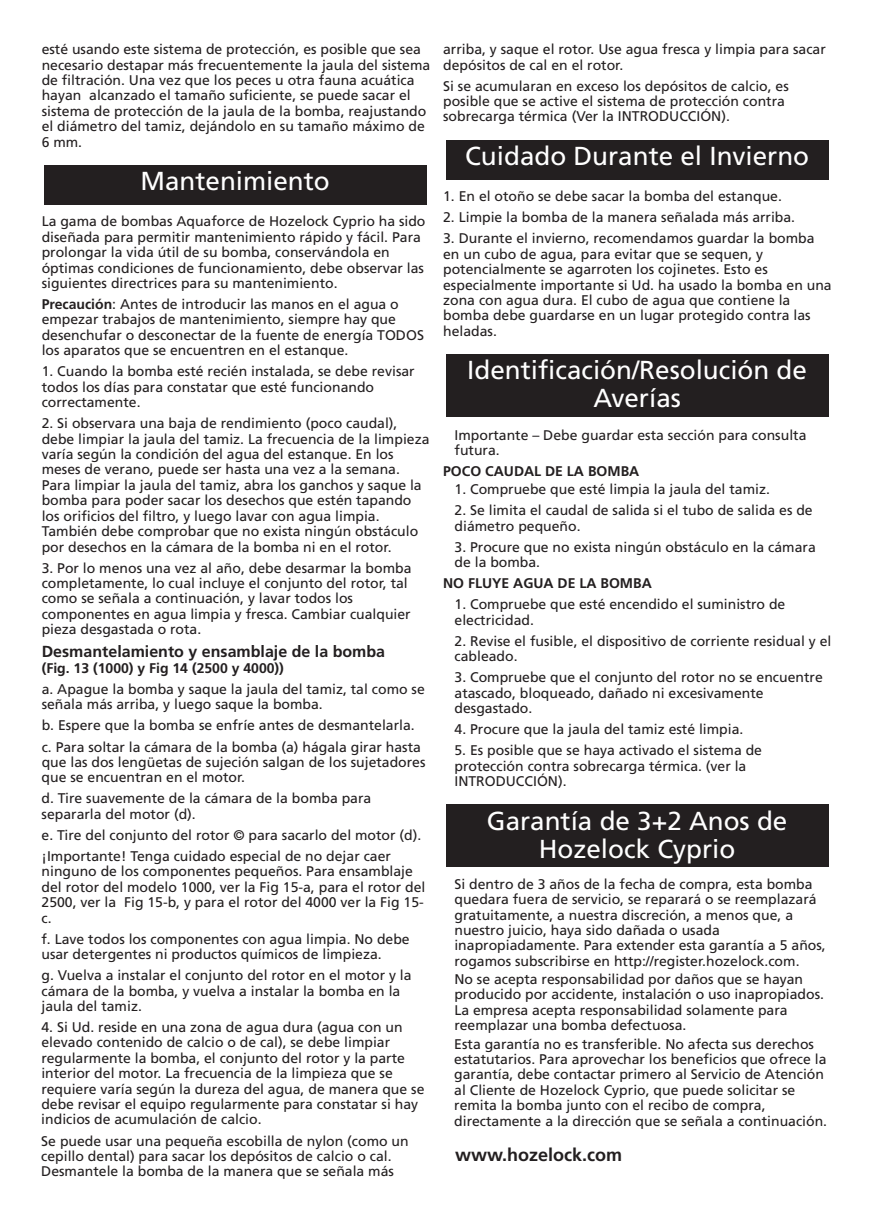
<style>
.page{position:relative;width:876px;height:1227px;background:#fff}
.page>*{position:absolute;margin:0;border:0;box-sizing:border-box;transform-origin:0 0}
.t1{font:26px/28px "Frutiger";color:#fff;text-align:center}
.t2{font:700 18px "Frutiger";color:#231f20}
.t3{font:700 16px "Frutiger";color:#231f20}
.t4{font:14px/15.4px "Frutiger";color:#231f20}
.t5{font:700 14px "Frutiger";color:#231f20}
.s1{font-weight:700}
</style>
<div class="page">
<div style="left:445px;top:354px;width:383px;height:62px;background:#231f20"></div>
<div style="left:445px;top:140px;width:383px;height:39px;background:#231f20"></div>
<div style="left:44px;top:165px;width:382px;height:39px;background:#231f20"></div>
<div style="left:445px;top:804px;width:383px;height:63px;background:#231f20"></div>
<p class="t4" style="left:42px;top:43px;width:390px">esté usando este sistema de protección, es posible que sea necesario destapar más frecuentemente la jaula del sistema de filtración. Una vez que los peces u otra fauna acuática hayan alcanzado el tamaño suficiente, se puede sacar el sistema de protección de la jaula de la bomba, reajustando el diámetro del tamiz, dejándolo en su tamaño máximo de 6 mm.</p>
<h1 class="t1" style="left:140px;top:169px;width:191px">Mantenimiento</h1>
<p class="t4" style="left:42px;top:215px;width:385px">La gama de bombas Aquaforce de Hozelock Cyprio ha sido diseñada para permitir mantenimiento rápido y fácil. Para prolongar la vida útil de su bomba, conservándola en óptimas condiciones de funcionamiento, debe observar las siguientes directrices para su mantenimiento.</p>
<p class="t4" style="left:42px;top:297px;width:383px"><span class="s1">Precaución</span>: Antes de introducir las manos en el agua o empezar trabajos de mantenimiento, siempre hay que desenchufar o desconectar de la fuente de energía TODOS los aparatos que se encuentren en el estanque.</p>
<p class="t4" style="left:42px;top:365px;width:374px">1. Cuando la bomba esté recién instalada, se debe revisar todos los días para constatar que esté funcionando correctamente.</p>
<p class="t4" style="left:42px;top:417px;width:389px">2. Si observara una baja de rendimiento (poco caudal), debe limpiar la jaula del tamiz. La frecuencia de la limpieza varía según la condición del agua del estanque. En los meses de verano, puede ser hasta una vez a la semana.<br>Para limpiar la jaula del tamiz, abra los ganchos y saque la bomba para poder sacar los desechos que estén tapando los orificios del filtro, y luego lavar con agua limpia.<br>También debe comprobar que no exista ningún obstáculo por desechos en la cámara de la bomba ni en el rotor.</p>
<p class="t4" style="left:42px;top:561px;width:371px">3. Por lo menos una vez al año, debe desarmar la bomba completamente, lo cual incluye el conjunto del rotor, tal como se señala a continuación, y lavar todos los componentes en agua limpia y fresca. Cambiar cualquier pieza desgastada o rota.</p>
<p class="t3" style="left:42px;top:645px;width:345px">Desmantelamiento y ensamblaje de la bomba</p>
<p class="t5" style="left:42px;top:662px;width:243px">(Fig. 13 (1000) y Fig 14 (2500 y 4000))</p>
<p class="t4" style="left:42px;top:682px;width:384px">a. Apague la bomba y saque la jaula del tamiz, tal como se señala más arriba, y luego saque la bomba.</p>
<p class="t4" style="left:42px;top:716px;width:380px;line-height:21px">b. Espere que la bomba se enfríe antes de desmantelarla. c. Para soltar la cámara de la bomba (a) hágala girar hasta</p>
<p class="t4" style="left:42px;top:755px;width:385px">que las dos lengüetas de sujeción salgan de los sujetadores que se encuentran en el motor.</p>
<p class="t4" style="left:42px;top:792px;width:331px">d. Tire suavemente de la cámara de la bomba para separarla del motor (d).</p>
<p class="t4" style="left:42px;top:825px;width:381px;line-height:21px">e. Tire del conjunto del rotor © para sacarlo del motor (d). ¡Importante! Tenga cuidado especial de no dejar caer</p>
<p class="t4" style="left:41px;top:865px;width:385px">ninguno de los componentes pequeños. Para ensamblaje del rotor del modelo 1000, ver la Fig 15-a, para el rotor del 2500, ver la Fig 15-b, y para el rotor del 4000 ver la Fig 15- c.</p>
<p class="t4" style="left:41px;top:932px;width:369px">f. Lave todos los componentes con agua limpia. No debe usar detergentes ni productos químicos de limpieza.</p>
<p class="t4" style="left:41px;top:968px;width:371px">g. Vuelva a instalar el conjunto del rotor en el motor y la cámara de la bomba, y vuelva a instalar la bomba en la jaula del tamiz.</p>
<p class="t4" style="left:41px;top:1020px;width:384px">4. Si Ud. reside en una zona de agua dura (agua con un elevado contenido de calcio o de cal), se debe limpiar regularmente la bomba, el conjunto del rotor y la parte interior del motor. La frecuencia de la limpieza que se requiere varía según la dureza del agua, de manera que se debe revisar el equipo regularmente para constatar si hay indicios de acumulación de calcio.</p>
<p class="t4" style="left:41px;top:1134px;width:369px">Se puede usar una pequeña escobilla de nylon (como un cepillo dental) para sacar los depósitos de calcio o cal.<br>Desmantele la bomba de la manera que se señala más</p>
<p class="t4" style="left:443px;top:43px;width:384px">arriba, y saque el rotor. Use agua fresca y limpia para sacar depósitos de cal en el rotor.</p>
<p class="t4" style="left:443px;top:79px;width:347px">Si se acumularan en exceso los depósitos de calcio, es posible que se active el sistema de protección contra sobrecarga térmica (Ver la INTRODUCCIÓN).</p>
<h1 class="t1" style="left:465px;top:144px;width:345px">Cuidado Durante el Invierno</h1>
<p class="t4" style="left:443px;top:190px;width:340px">1. En el otoño se debe sacar la bomba del estanque.</p>
<p class="t4" style="left:443px;top:211px;width:353px">2. Limpie la bomba de la manera señalada más arriba.</p>
<p class="t4" style="left:443px;top:232px;width:390px">3. Durante el invierno, recomendamos guardar la bomba en un cubo de agua, para evitar que se sequen, y potencialmente se agarroten los cojinetes. Esto es especialmente importante si Ud. ha usado la bomba en una zona con agua dura. El cubo de agua que contiene la bomba debe guardarse en un lugar protegido contra las heladas.</p>
<h1 class="t1" style="left:467px;top:358px;width:341px">Identificación/Resolución de<br>Averías</h1>
<p class="t4" style="left:454px;top:428px;width:353px">Importante – Debe guardar esta sección para consulta futura.</p>
<p class="t5" style="left:443px;top:465px;width:197px">POCO CAUDAL DE LA BOMBA</p>
<p class="t4" style="left:454px;top:483px;width:317px">1. Compruebe que esté limpia la jaula del tamiz.</p>
<p class="t4" style="left:454px;top:504px;width:359px">2. Se limita el caudal de salida si el tubo de salida es de diámetro pequeño.</p>
<p class="t4" style="left:454px;top:540px;width:362px">3. Procure que no exista ningún obstáculo en la cámara de la bomba.</p>
<p class="t5" style="left:443px;top:578px;width:210px">NO FLUYE AGUA DE LA BOMBA</p>
<p class="t4" style="left:454px;top:598px;width:332px">1. Compruebe que esté encendido el suministro de electricidad.</p>
<p class="t4" style="left:454px;top:634px;width:378px">2. Revise el fusible, el dispositivo de corriente residual y el cableado.</p>
<p class="t4" style="left:454px;top:671px;width:369px">3. Compruebe que el conjunto del rotor no se encuentre atascado, bloqueado, dañado ni excesivamente desgastado.</p>
<p class="t4" style="left:454px;top:723px;width:290px">4. Procure que la jaula del tamiz esté limpia.</p>
<p class="t4" style="left:454px;top:744px;width:309px">5. Es posible que se haya activado el sistema de protección contra sobrecarga térmica. (ver la<br>INTRODUCCIÓN).</p>
<h1 class="t1" style="left:486px;top:808px;width:302px">Garantía de 3+2 Anos de<br>Hozelock Cyprio</h1>
<p class="t4" style="left:454px;top:877px;width:373px">Si dentro de 3 años de la fecha de compra, esta bomba quedara fuera de servicio, se reparará o se reemplazará gratuitamente, a nuestra discreción, a menos que, a nuestro juicio, haya sido dañada o usada inapropiadamente. Para extender esta garantía a 5 años, rogamos subscribirse en http://register.hozelock.com.</p>
<p class="t4" style="left:454px;top:972px;width:371px">No se acepta responsabilidad por daños que se hayan producido por accidente, instalación o uso inapropiados.<br>La empresa acepta responsabilidad solamente para reemplazar una bomba defectuosa.</p>
<p class="t4" style="left:454px;top:1037px;width:374px">Esta garantía no es transferible. No afecta sus derechos estatutarios. Para aprovechar los beneficios que ofrece la garantía, debe contactar primero al Servicio de Atención al Cliente de Hozelock Cyprio, que puede solicitar se remita la bomba junto con el recibo de compra, directamente a la dirección que se señala a continuación.</p>
<p class="t2" style="left:455px;top:1147px;width:168px">www.hozelock.com</p>
</div>
